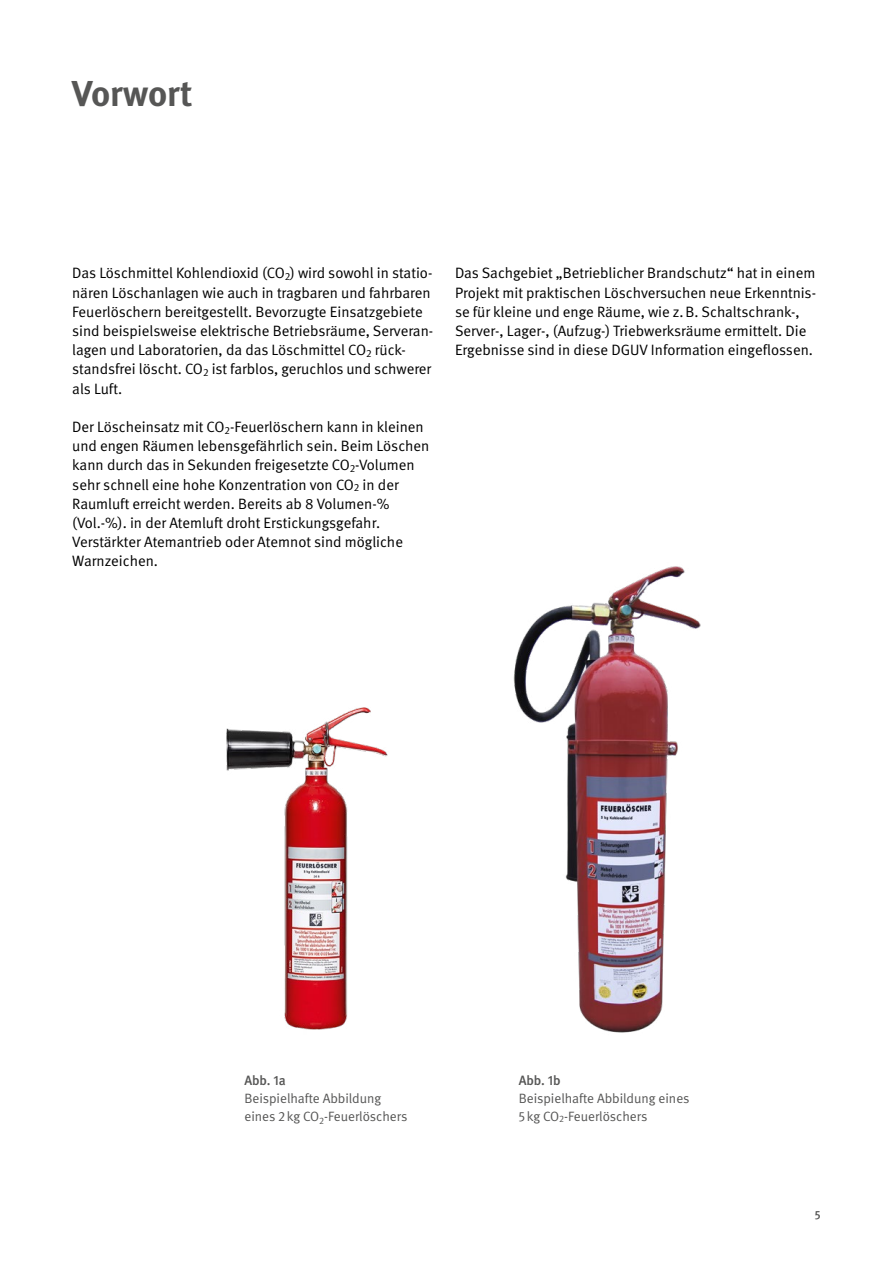
<style>
.page{position:relative;width:893px;height:1263px;background:#fff}
.page>*{position:absolute;margin:0;border:0;box-sizing:border-box;transform-origin:0 0}
.Überschriften_H1{font:700 36px "DGUV Meta";color:#565655}
.Fließtext_FT{font:15px/19.2px "DGUV Meta";color:#000}
.t1{font:13.5px/18px "DGUV Meta";color:#565655}
.t2{font:500 13.5px "DGUV Meta";letter-spacing:-.01em;color:#565655}
.t3{font:500 12px "DGUV Meta";color:#565655}
</style>
<div class="page">
<img style="left:226px;top:707px;width:162px;height:323px">
<img style="left:513px;top:566px;width:188px;height:467px">
<h1 class="Überschriften_H1" style="left:72px;top:72px;width:122px">Vorwort</h1>
<p class="Fließtext_FT" style="left:72px;top:264px;width:363px">Das Löschmittel Kohlendioxid (CO<sub>2</sub>) wird sowohl in statio&shy;nären Löschanlagen wie auch in tragbaren und fahrbaren Feuerlöschern bereitgestellt. Bevorzugte Einsatzgebiete sind beispielsweise elektrische Betriebsräume, Serveran&shy;lagen und Laboratorien, da das Löschmittel CO<sub>2</sub> rück&shy;standsfrei löscht. CO<sub>2</sub> ist farblos, geruchlos und schwerer als Luft.</p>
<p class="Fließtext_FT" style="left:72px;top:418px;width:359px">Der Löscheinsatz mit CO<sub>2</sub>-Feuerlöschern kann in kleinen und engen Räumen lebensgefährlich sein. Beim Löschen kann durch das in Sekunden freigesetzte CO<sub>2</sub>-Volumen sehr schnell eine hohe Konzentration von CO<sub>2</sub> in der Raumluft erreicht werden. Bereits ab 8 Volumen-% (Vol.-%). in der Atemluft droht Erstickungsgefahr.<br>Verstärkter Atemantrieb oder Atemnot sind mögliche Warnzeichen.</p>
<p class="Fließtext_FT" style="left:455px;top:264px;width:363px">Das Sachgebiet „Betrieblicher Brandschutz“ hat in einem Projekt mit praktischen Löschversuchen neue Erkenntnis&shy;se für kleine und enge Räume, wie z.B. Schaltschrank-, Server-, Lager-, (Aufzug-) Triebwerksräume ermittelt. Die Ergebnisse sind in diese DGUV Information eingeflossen.</p>
<p class="t2" style="left:244px;top:1072px;width:43px">Abb. 1a</p>
<p class="t1" style="left:244px;top:1089px;width:164px">Beispielhafte Abbildung eines 2kg CO<sub>2</sub>-Feuerlöschers</p>
<p class="t2" style="left:519px;top:1072px;width:43px">Abb. 1b</p>
<p class="t1" style="left:519px;top:1089px;width:172px">Beispielhafte Abbildung eines<br>5kg CO<sub>2</sub>-Feuerlöschers</p>
<p class="t3" style="left:815px;top:1208px;width:7px">5</p>
</div>
